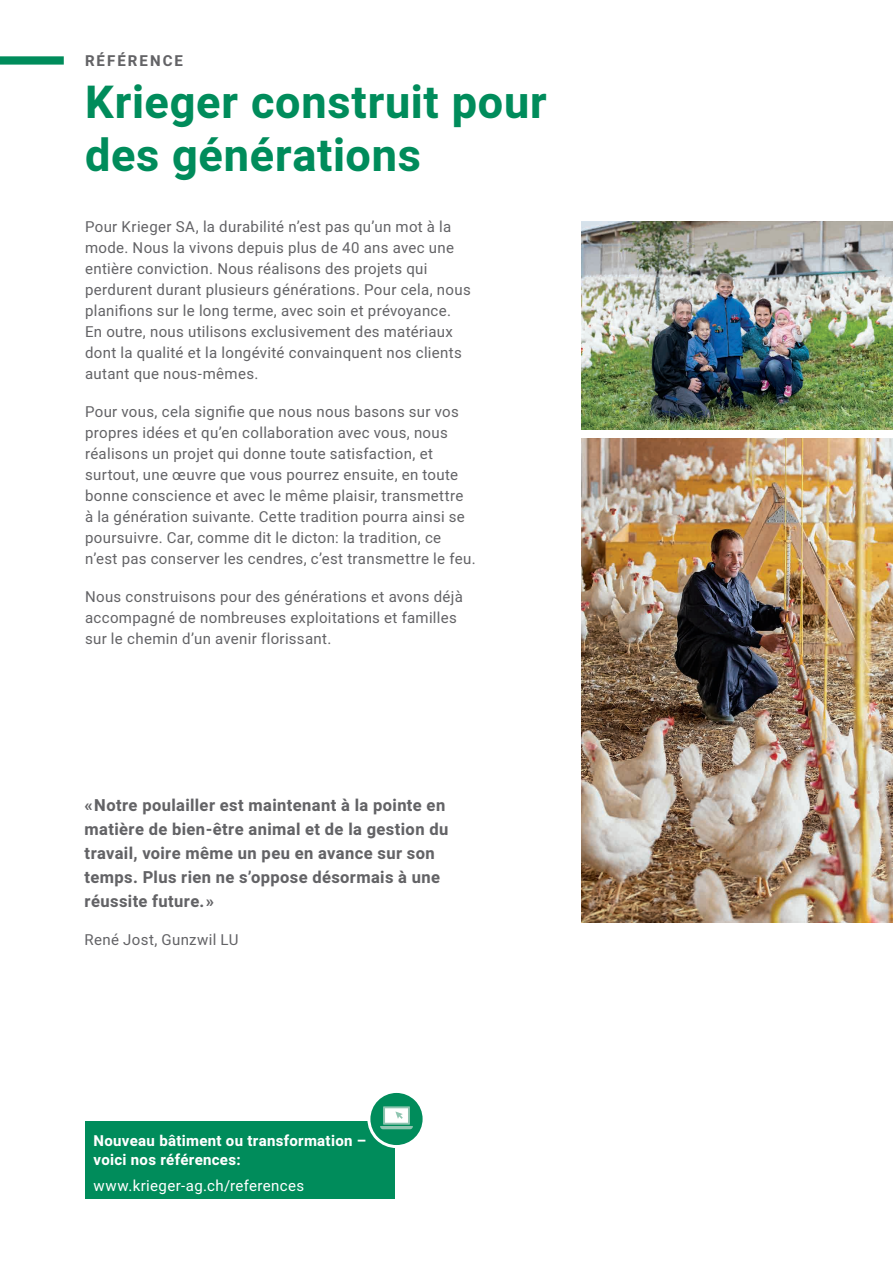
<style>
.page{position:relative;width:893px;height:1263px;background:#fff}
.page>*{position:absolute;margin:0;border:0;box-sizing:border-box;transform-origin:0 0}
.t1{font:700 45px/52.5px "Heebo";letter-spacing:.015em;color:#008c5b}
.t2{font:700 16.5px/24px "Heebo";letter-spacing:.025em;color:#636366}
.t3{font:15px/21px "Heebo";letter-spacing:.02em;color:#636366}
.t4{font:700 15px/19.5px "Heebo";letter-spacing:.02em;color:#fff}
.t5{font:15px "Heebo";letter-spacing:.025em;color:#fff}
.t6{font:700 15px "Heebo";letter-spacing:.135em;color:#636366}
</style>
<div class="page">
<img style="left:581px;top:221px;width:312px;height:208px">
<img style="left:581px;top:438px;width:312px;height:485px">
<div style="left:0;top:56px;width:64px;height:9px;background:#008c5b"></div>
<div style="left:85px;top:1122px;width:309px;height:77px;background:#008c5b"></div>
<svg style="left:366px;top:1092px;width:57px;height:57px"></svg>
<p class="t6" style="left:85px;top:50px;width:99px">RÉFÉRENCE</p>
<h1 class="t1" style="left:85px;top:77px;width:463px">Krieger construit pour des générations</h1>
<p class="t3" style="left:85px;top:216px;width:387px">Pour Krieger SA, la durabilité n’est pas qu’un mot à la mode. Nous la vivons depuis plus de 40 ans avec une entière conviction. Nous réalisons des projets qui perdurent durant plusieurs générations. Pour cela, nous planifions sur le long terme, avec soin et prévoyance.<br>En outre, nous utilisons exclusivement des matériaux dont la qualité et la longévité convainquent nos clients autant que nous-mêmes.</p>
<p class="t3" style="left:85px;top:401px;width:392px">Pour vous, cela signifie que nous nous basons sur vos propres idées et qu’en collaboration avec vous, nous réalisons un projet qui donne toute satisfaction, et surtout, une œuvre que vous pourrez ensuite, en toute bonne conscience et avec le même plaisir, transmettre<br>à la génération suivante. Cette tradition pourra ainsi se poursuivre. Car, comme dit le dicton: la tradition, ce n’est pas conserver les cendres, c’est transmettre le feu.</p>
<p class="t3" style="left:85px;top:586px;width:379px">Nous construisons pour des générations et avons déjà accompagné de nombreuses exploitations et familles sur le chemin d’un avenir florissant.</p>
<p class="t2" style="left:85px;top:794px;width:365px">«Notre poulailler est maintenant à la pointe en matière de bien-être animal et de la gestion du travail, voire même un peu en avance sur son temps. Plus rien ne s’oppose désormais à une réussite future.»</p>
<p class="t3" style="left:85px;top:929px;width:155px">René Jost, Gunzwil LU</p>
<p class="t4" style="left:94px;top:1131px;width:274px">Nouveau bâtiment ou transformation – voici nos références:</p>
<p class="t5" style="left:94px;top:1175px;width:212px">www.krieger-ag.ch/references</p>
</div>
